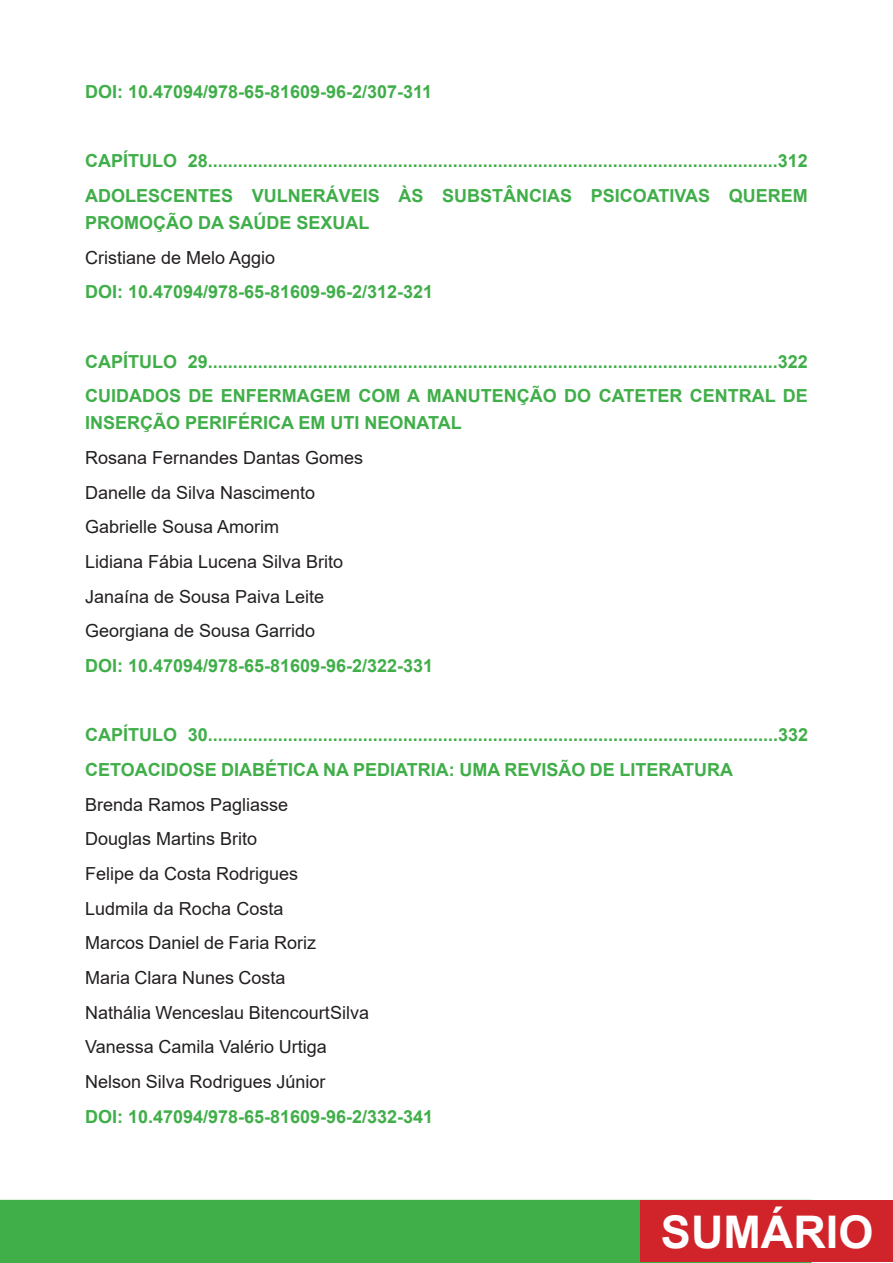
<style>
.page{position:relative;width:893px;height:1263px;background:#fff}
.page>*{position:absolute;margin:0;border:0;box-sizing:border-box;transform-origin:0 0}
.t1{font:700 45px "Arial";color:#fff}
.t2{font:700 18px/27px "Arial";color:#40ae49}
.t3{font:18px "Arial";color:#231f20}
</style>
<div class="page">
<div style="left:0;top:1200px;width:812px;height:63px;background:#40ae49"></div>
<div style="left:641px;top:1200px;width:252px;height:62px;background:#d1232a"></div>
<p class="t2" style="left:85px;top:79px;width:349px">DOI: 10.47094/978-65-81609-96-2/307-311</p>
<p class="t2" style="left:85px;top:148px;width:724px">CAPÍTULO 28..................................................................................................................312</p>
<p class="t2" style="left:85px;top:182px;width:724px">ADOLESCENTES VULNERÁVEIS ÀS SUBSTÂNCIAS PSICOATIVAS QUEREM<br>PROMOÇÃO DA SAÚDE SEXUAL</p>
<p class="t3" style="left:85px;top:245px;width:192px">Cristiane de Melo Aggio</p>
<p class="t2" style="left:85px;top:279px;width:350px">DOI: 10.47094/978-65-81609-96-2/312-321</p>
<p class="t2" style="left:85px;top:348px;width:724px">CAPÍTULO 29..................................................................................................................322</p>
<p class="t2" style="left:85px;top:383px;width:724px">CUIDADOS DE ENFERMAGEM COM A MANUTENÇÃO DO CATETER CENTRAL DE<br>INSERÇÃO PERIFÉRICA EM UTI NEONATAL</p>
<p class="t3" style="left:85px;top:445px;width:280px">Rosana Fernandes Dantas Gomes</p>
<p class="t3" style="left:85px;top:480px;width:232px">Danelle da Silva Nascimento</p>
<p class="t3" style="left:85px;top:515px;width:196px">Gabrielle Sousa Amorim</p>
<p class="t3" style="left:85px;top:549px;width:260px">Lidiana Fábia Lucena Silva Brito</p>
<p class="t3" style="left:85px;top:584px;width:241px">Janaína de Sousa Paiva Leite</p>
<p class="t3" style="left:85px;top:619px;width:232px">Georgiana de Sousa Garrido</p>
<p class="t2" style="left:85px;top:652px;width:350px">DOI: 10.47094/978-65-81609-96-2/322-331</p>
<p class="t2" style="left:85px;top:722px;width:725px">CAPÍTULO 30..................................................................................................................332</p>
<p class="t2" style="left:85px;top:756px;width:650px">CETOACIDOSE DIABÉTICA NA PEDIATRIA: UMA REVISÃO DE LITERATURA</p>
<p class="t3" style="left:85px;top:792px;width:205px">Brenda Ramos Pagliasse</p>
<p class="t3" style="left:85px;top:826px;width:174px">Douglas Martins Brito</p>
<p class="t3" style="left:85px;top:861px;width:215px">Felipe da Costa Rodrigues</p>
<p class="t3" style="left:85px;top:896px;width:200px">Ludmila da Rocha Costa</p>
<p class="t3" style="left:85px;top:930px;width:232px">Marcos Daniel de Faria Roriz</p>
<p class="t3" style="left:85px;top:965px;width:202px">Maria Clara Nunes Costa</p>
<p class="t3" style="left:85px;top:1000px;width:286px">Nathália Wenceslau Bitencourt Silva</p>
<p class="t3" style="left:85px;top:1034px;width:243px">Vanessa Camila Valério Urtiga</p>
<p class="t3" style="left:85px;top:1069px;width:242px">Nelson Silva Rodrigues Júnior</p>
<p class="t2" style="left:85px;top:1103px;width:350px">DOI: 10.47094/978-65-81609-96-2/332-341</p>
<h1 class="t1" style="left:661px;top:1200px;width:214px">SUMÁRIO</h1>
</div>
